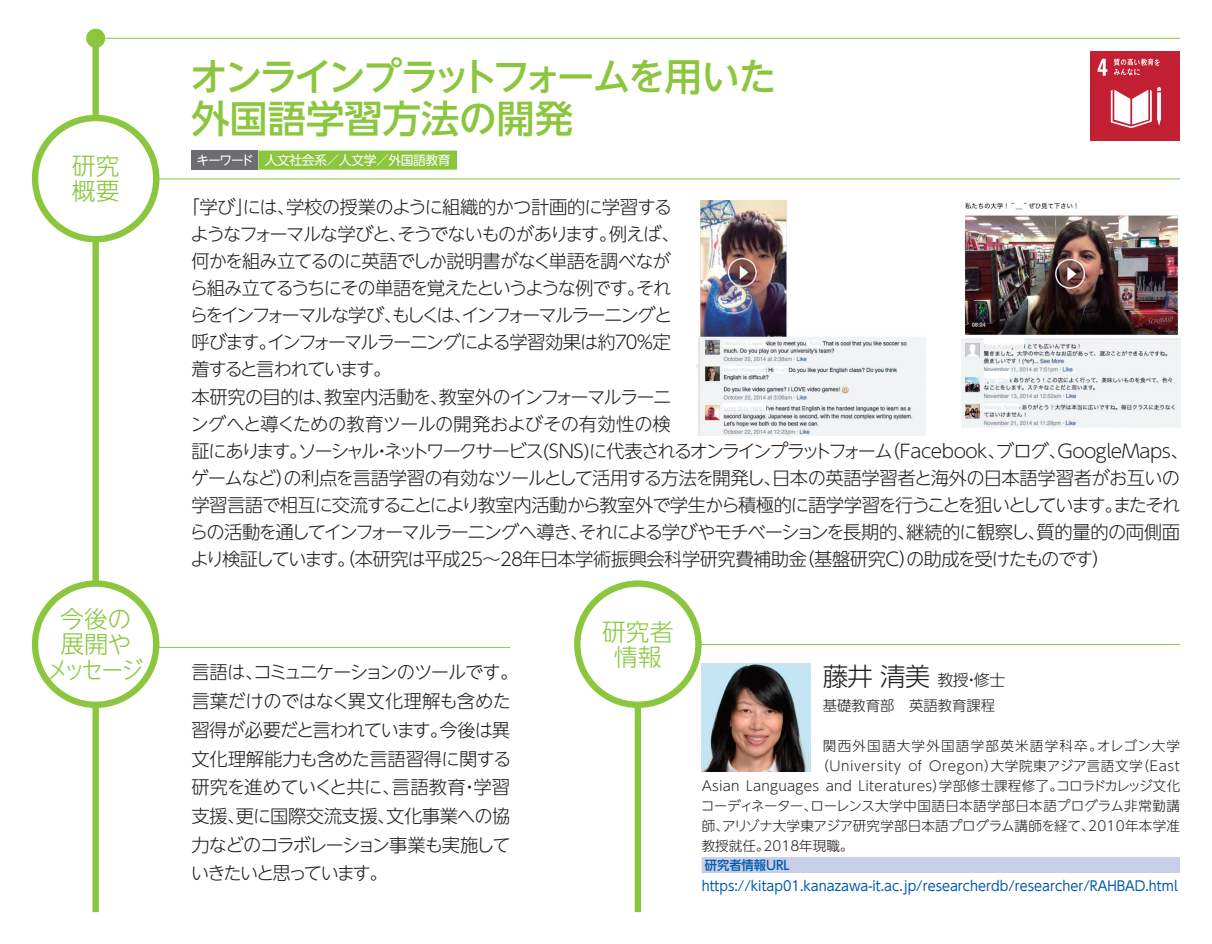
<style>
.page{position:relative;width:1212px;height:944px;background:#fff}
.page>*{position:absolute;margin:0;border:0;box-sizing:border-box;transform-origin:0 0}
.t1{font:500 38.25px/41.4px "UD Shin Go NT Pr 6 N";letter-spacing:-.055em;color:#8bc63e}
.t2{font:300 23.85px/25.4px "UD Shin Go NT Pr 6 N";letter-spacing:-.05em;color:#8bc63e;text-align:center}
.t3{font:300 23.85px/25.4px "UD Shin Go NT Pr 6 N";color:#8bc63e}
.t4{font:300 18.22px/27px "UD Shin Go NT Pr 6 N";letter-spacing:-.065em;color:#231f20}
.t5{font:300 15.97px "UD Shin Go NT Pr 6 N";color:#231f20}
.t6{font:300 14.4px "UD Shin Go NT Pr 6 N";color:#231f20}
.t7{font:300 13.5px "UD Shin Go NT Pr 6 N";letter-spacing:.02em;color:#231f20}
.t8{font:13.5px "UD Shin Go NT Pr 6 N";color:#015aaa;scale:.95 1}
.t9{font:300 13.5px "UD Shin Go NT Pr 6 N";color:#231f20}
.t10{font:300 13.5px "UD Shin Go NT Pr 6 N";letter-spacing:.04em;color:#231f20}
.t11{font:300 13.5px "UD Shin Go NT Pr 6 N";letter-spacing:.09em;color:#231f20}
.t12{font:12.83px "UD Shin Go NT Pr 6 N";letter-spacing:-.03em;color:#fff}
.t13{font:500 12.83px "UD Shin Go NT Pr 6 N";color:#015aaa;scale:.96 1}
.s1{font-size:25.43px}
</style>
<div class="page">
<div style="left:92px;top:32px;width:7px;height:880px;background:#8bc63e"></div>
<hr style="left:96px;top:38px;width:1084px;height:1px;background:#8bc63e">
<div style="left:86px;top:29px;width:19px;height:19px;background:#8bc63e;border-radius:50%"></div>
<div style="left:635px;top:606px;width:6px;height:306px;background:#8bc63e"></div>
<hr style="left:96px;top:647px;width:414px;height:1px;background:#8bc63e">
<hr style="left:638px;top:644px;width:542px;height:1px;background:#8bc63e">
<div style="left:35px;top:584px;width:121px;height:121px;background:#fff;border-radius:50%"></div>
<div style="left:32px;top:580px;width:127px;height:128px;border:6px solid #8bc63e;border-radius:50%"></div>
<div style="left:577px;top:584px;width:121px;height:121px;background:#fff;border-radius:50%"></div>
<div style="left:574px;top:580px;width:128px;height:128px;border:6px solid #8bc63e;border-radius:50%"></div>
<hr style="left:96px;top:179px;width:1084px;height:1px;background:#8bc63e">
<div style="left:35px;top:118px;width:121px;height:121px;background:#fff;border-radius:50%"></div>
<div style="left:32px;top:115px;width:127px;height:127px;border:6px solid #8bc63e;border-radius:50%"></div>
<div style="left:258px;top:151px;width:199px;height:19px;background:#8bc63e"></div>
<div style="left:191px;top:151px;width:67px;height:19px;background:#6c6d70"></div>
<img style="left:696px;top:200px;width:230px;height:236px">
<img style="left:961px;top:202px;width:219px;height:226px">
<div style="left:702px;top:857px;width:478px;height:16px;background:#c7cee8"></div>
<img style="left:702px;top:663px;width:108px;height:109px">
<div style="left:1091px;top:51px;width:89px;height:89px;background:#c21f32"></div>
<svg style="left:1097px;top:59px;width:10px;height:17px"></svg>
<svg style="left:1111px;top:87px;width:50px;height:41px"></svg>
<svg style="left:1114px;top:59px;width:46px;height:16px"></svg>
<h2 class="t3" style="left:72px;top:152px;width:49px">研究概要</h2>
<h2 class="t2" style="left:47px;top:605px;width:98px">今後の展開やメッセージ</h2>
<h1 class="t1" style="left:190px;top:55px;width:588px">オンラインプラットフォームを用いた外国語学習方法の開発</h1>
<p class="t12" style="left:197px;top:150px;width:256px">キーワード 人文社会系／人文学／外国語教育</p>
<p class="t4" style="left:190px;top:193px;width:1000px;text-indent:-9px">「学び」には、学校の授業のように組織的かつ計画的に学習する<br>ようなフォーマルな学びと、そうでないものがあります。例えば、<br>何かを組み立てるのに英語でしか説明書がなく単語を調べなが<br>ら組み立てるうちにその単語を覚えたというような例です。それ<br>らをインフォーマルな学び、もしくは、インフォーマルラーニングと<br>呼びます。インフォーマルラーニングによる学習効果は約７０％定<br>着すると言われています。<br>本研究の目的は、教室内活動を、教室外のインフォーマルラーニ<br>ングへと導くための教育ツールの開発およびその有効性の検<br>証にあります。ソーシャル・ネットワークサービス(SNS)に代表されるオンラインプラットフォーム（Facebook、ブログ、GoogleMaps、ゲームなど）の利点を言語学習の有効なツールとして活用する方法を開発し、日本の英語学習者と海外の日本語学習者がお互いの学習言語で相互に交流することにより教室内活動から教室外で学生から積極的に語学学習を行うことを狙いとしています。またそれらの活動を通してインフォーマルラーニングへ導き、それによる学びやモチベーションを長期的、継続的に観察し、質的量的の両側面より検証しています。（本研究は平成２5～２8年日本学術振興会科学研究費補助金（基盤研究Ｃ）の助成を受けたものです）</p>
<p class="t4" style="left:191px;top:657px;width:329px;line-height:28.8px">言語は、コミュニケーションのツールです。言葉だけのではなく異文化理解も含めた習得が必要だと言われています。今後は異文化理解能力も含めた言語習得に関する研究を進めていくと共に、言語教育・学習支援、更に国際交流支援、文化事業への協力などのコラボレーション事業も実施していきたいと思っています。</p>
<h2 class="t3" style="left:602px;top:618px;width:73px;text-align:center">研究者情報</h2>
<p class="t5" style="left:823px;top:667px;width:184px"><span class="s1">藤井 清美</span> 教授・修士</p>
<p class="t6" style="left:823px;top:694px;width:174px">基礎教育部　英語教育課程</p>
<p class="t11" style="left:823px;top:735px;width:359px">関西外国語大学外国語学部英米語学科卒。オレゴン大学</p>
<p class="t10" style="left:815px;top:755px;width:366px">（University of Oregon）大学院東アジア言語文学（East</p>
<p class="t7" style="left:702px;top:775px;width:480px">Asian Languages and Literatures）学部修士課程修了。コロラドカレッジ文化</p>
<p class="t7" style="left:701px;top:795px;width:481px">コーディネーター、ローレンス大学中国語日本語学部日本語プログラム非常勤講</p>
<p class="t9" style="left:702px;top:815px;width:480px">師、アリゾナ大学東アジア研究学部日本語プログラム講師を経て、2010年本学准</p>
<p class="t9" style="left:702px;top:835px;width:153px">教授就任。2018年現職。</p>
<p class="t13" style="left:705px;top:855px;width:90px">研究者情報URL</p>
<p class="t8" style="left:702px;top:874px;width:502px">https://kitap01.kanazawa-it.ac.jp/researcherdb/researcher/RAHBAD.html</p>
</div>
